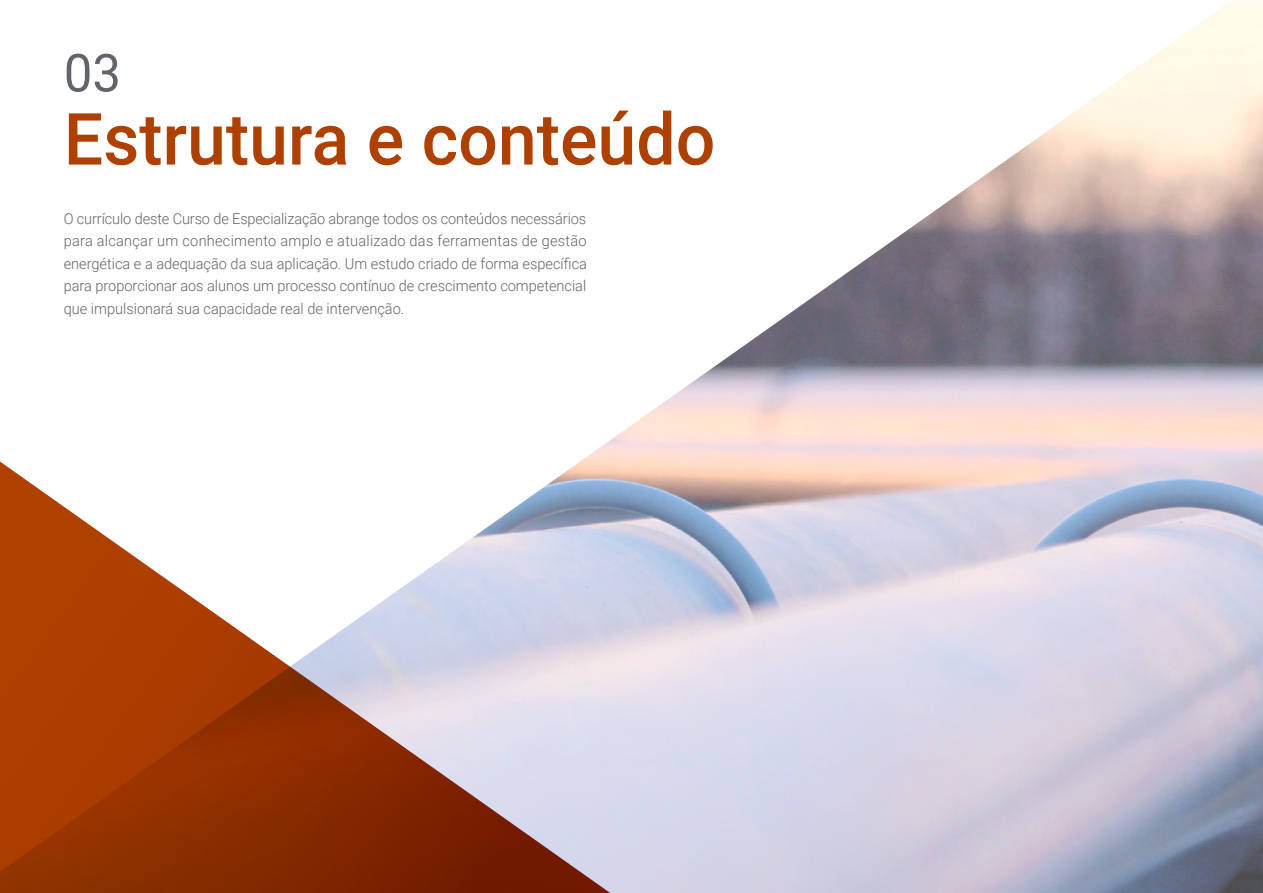
<style>
.page{position:relative;width:1263px;height:893px;background:#fff}
.page>*{position:absolute;margin:0;border:0;box-sizing:border-box;transform-origin:0 0}
.t1{font:500 72px "Roboto";color:#ae4000}
.t2{font:52.5px "Roboto";color:#61646a}
.t3{font:300 15px/22.5px "Roboto";color:#61646a;text-align:justify}
</style>
<div class="page">
<img style="left:602px;top:0;width:661px;height:893px">
<svg style="left:0;top:446px;width:640px;height:447px"></svg>
<h2 class="t2" style="left:64px;top:36px;width:59px">03</h2>
<h1 class="t1" style="left:64px;top:89px;width:653px">Estrutura e conteúdo</h1>
<p class="t3" style="left:64px;top:207px;width:525px">O currículo deste Curso de Especialização abrange todos os conteúdos necessários para alcançar um conhecimento amplo e atualizado das ferramentas de gestão energética e a adequação da sua aplicação. Um estudo criado de forma específica para proporcionar aos alunos um processo contínuo de crescimento competencial que impulsionará sua capacidade real de intervenção.</p>
</div>
